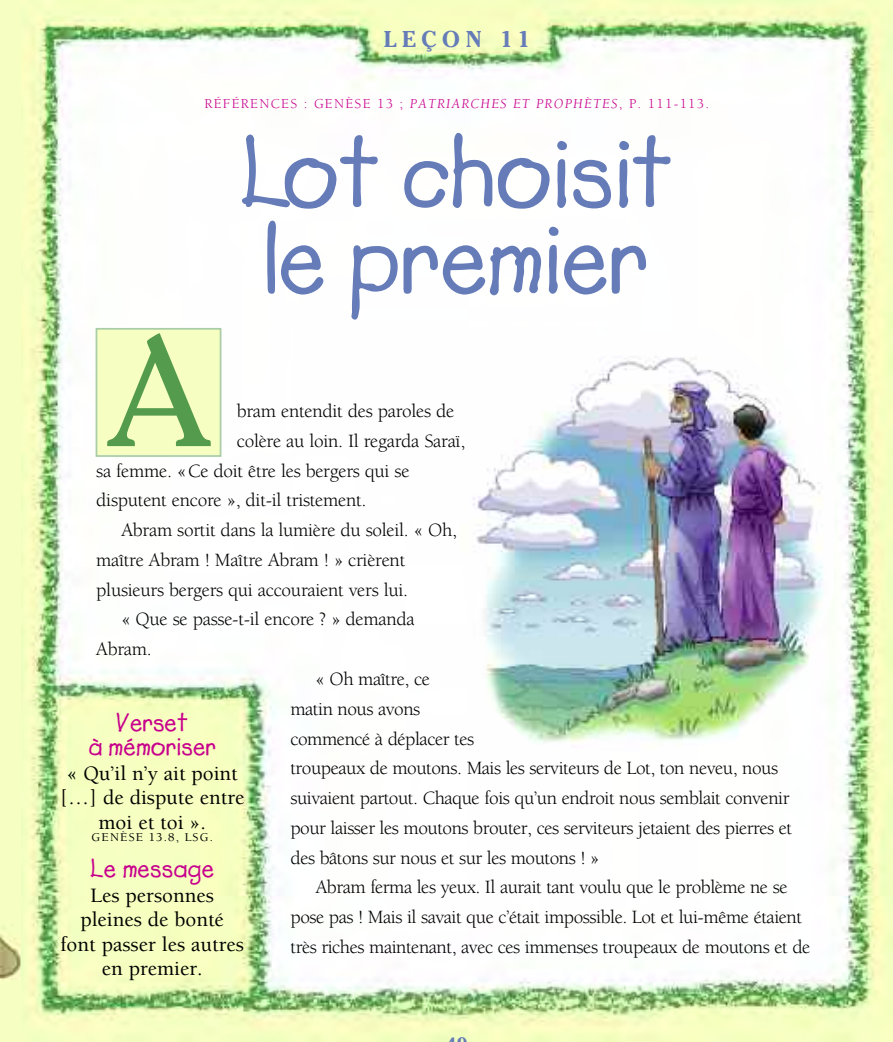
<style>
.page{position:relative;width:893px;height:1042px;background:#fff}
.page>*{position:absolute;margin:0;border:0;box-sizing:border-box;transform-origin:0 0}
.t1{font:155.4px "Cheltenham";color:#549b4d}
.t2{font:101.5px/85.8px "Lemonade ICG Bold";letter-spacing:-.01em;color:#657cb8}
.t3{font:26.25px/24.5px "Lemonade ICG Bold";color:#c7008d;text-align:center}
.t4{font:700 22.75px "Cheltenham";letter-spacing:.25em;color:#657cb8}
.t5{font:500 21px/24.5px "Berkeley";color:#000;text-align:center}
.t6{font:19.25px "Berkeley";letter-spacing:-.025em;color:#000}
.t7{font:14px "Berkeley";letter-spacing:.095em;color:#c7008d}
.t8{font:500 12.25px "Berkeley";letter-spacing:.095em;color:#000}
.s1{font-style:italic}
</style>
<div class="page">
<img style="left:0;top:0;width:893px;height:1042px">
<div style="left:97px;top:330px;width:123px;height:125px;background:#f6ffc1"></div>
<div style="left:96px;top:328px;width:125px;height:129px;border:2px solid #a9cda6"></div>
<img style="left:459px;top:329px;width:376px;height:424px">
<p class="t4" style="left:384px;top:31px;width:148px">LEÇON 11</p>
<p class="t7" style="left:204px;top:98px;width:506px">RÉFÉRENCES : GENÈSE 13 ; <span class="s1">PATRIARCHES ET PROPHÈTES</span>, P. 111-113.</p>
<h2 class="t2" style="left:240px;top:128px;width:434px">Lot choisit le premier</h2>
<h1 class="t1" style="left:107px;top:301px;width:104px">A</h1>
<p class="t6" style="left:237px;top:404px;width:219px">bram entendit des paroles de</p>
<p class="t6" style="left:237px;top:433px;width:230px">colère au loin. Il regarda Saraï,</p>
<p class="t6" style="left:96px;top:463px;width:315px">sa femme. «Ce doit être les bergers qui se</p>
<p class="t6" style="left:96px;top:493px;width:272px">disputent encore », dit-il tristement.</p>
<p class="t6" style="left:121px;top:523px;width:337px">Abram sortit dans la lumière du soleil. « Oh,</p>
<p class="t6" style="left:96px;top:552px;width:311px">maître Abram ! Maître Abram ! » crièrent</p>
<p class="t6" style="left:96px;top:582px;width:313px">plusieurs bergers qui accouraient vers lui.</p>
<p class="t6" style="left:121px;top:612px;width:295px">« Que se passe-t-il encore ? » demanda</p>
<p class="t6" style="left:96px;top:642px;width:57px">Abram.</p>
<p class="t6" style="left:316px;top:671px;width:116px">« Oh maître, ce</p>
<p class="t6" style="left:290px;top:701px;width:131px">matin nous avons</p>
<p class="t6" style="left:290px;top:731px;width:185px">commencé à déplacer tes</p>
<p class="t6" style="left:290px;top:761px;width:489px">troupeaux de moutons. Mais les serviteurs de Lot, ton neveu, nous</p>
<p class="t6" style="left:290px;top:790px;width:501px">suivaient partout. Chaque fois qu’un endroit nous semblait convenir</p>
<p class="t6" style="left:290px;top:820px;width:503px">pour laisser les moutons brouter, ces serviteurs jetaient des pierres et</p>
<p class="t6" style="left:290px;top:850px;width:311px">des bâtons sur nous et sur les moutons ! »</p>
<p class="t6" style="left:316px;top:880px;width:473px">Abram ferma les yeux. Il aurait tant voulu que le problème ne se</p>
<p class="t6" style="left:290px;top:909px;width:513px">pose pas ! Mais il savait que c’était impossible. Lot et lui-même étaient</p>
<p class="t6" style="left:291px;top:939px;width:521px">très riches maintenant, avec ces immenses troupeaux de moutons et de</p>
<h3 class="t3" style="left:88px;top:709px;width:129px">Verset<br>à mémoriser</h3>
<p class="t5" style="left:60px;top:762px;width:186px">« Qu’il n’y ait point […] de dispute entre moi et toi ».</p>
<p class="t8" style="left:92px;top:832px;width:123px">GENÈSE 13.8, LSG.</p>
<h3 class="t3" style="left:90px;top:855px;width:125px">Le message</h3>
<p class="t5" style="left:60px;top:884px;width:185px">Les personnes pleines de bonté font passer les autres en premier.</p>
</div>
